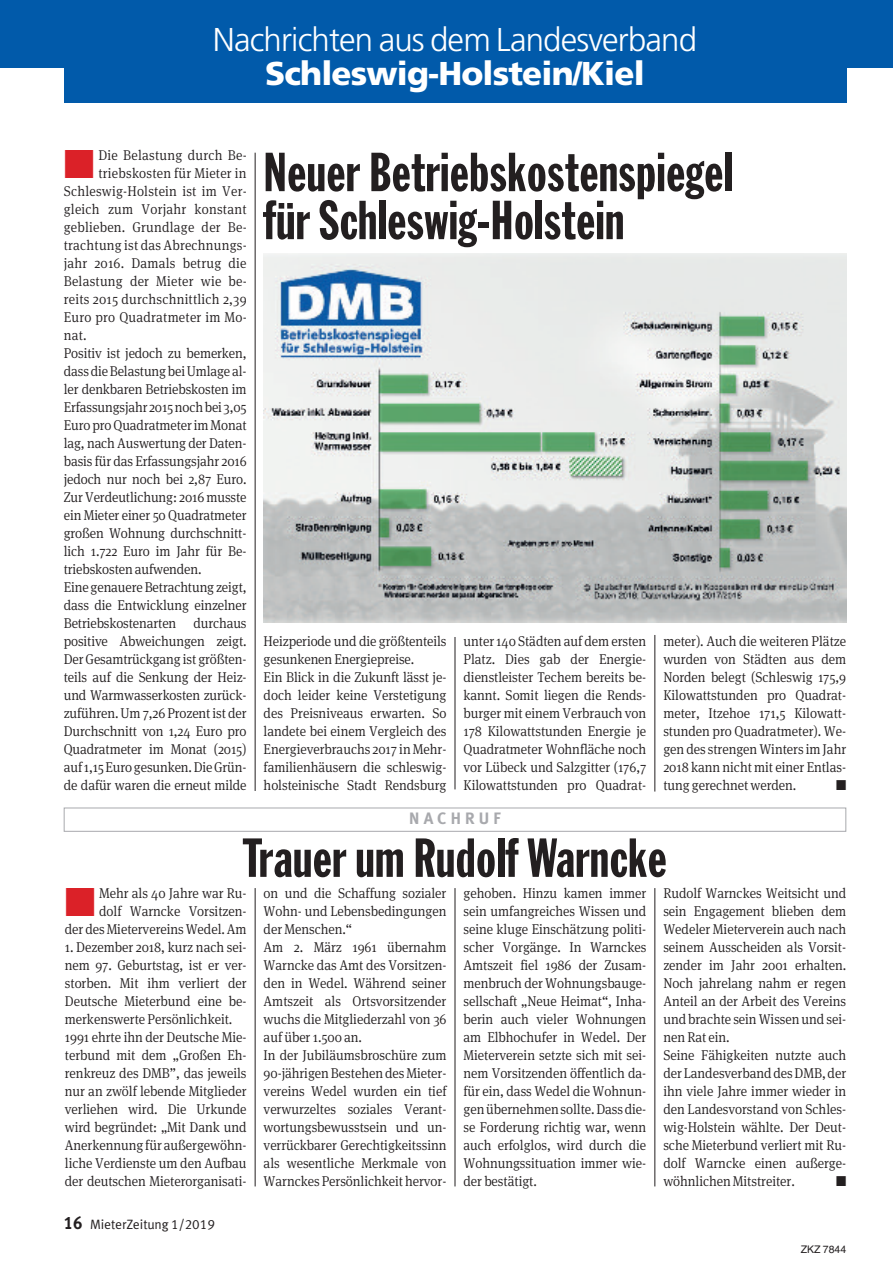
<style>
.page{position:relative;width:893px;height:1263px;background:#fff}
.page>*{position:absolute;margin:0;border:0;box-sizing:border-box;transform-origin:0 0}
.t1{font:54px/48px "Franklin Gothic Extra Cond";letter-spacing:.01em;color:#231f20}
.t2{font:300 33px "Frutiger";letter-spacing:-.025em;color:#fff}
.t3{font:900 33px "Frutiger";letter-spacing:-.025em;color:#fff}
.t4{font:700 16.5px "VZ Meta LF";letter-spacing:.25em;color:#a8a9ad}
.t5{font:300 14.25px/18px "Meta Serif OT";letter-spacing:-.005em;color:#231f20;scale:.94 1}
.t6{font:300 14.25px "Meta Serif OT";letter-spacing:.015em;color:#231f20;scale:.94 1}
.t7{font:14.25px "Zapf Dingbats";color:#231f20;scale:.94 1}
.t8{font:13.5px "VZ Meta LF";color:#231f20}
.t9{font:10.5px "Helvetica";color:#231f20}
.s1{color:#db2128}
.s2{font-weight:700;font-size:18px}
</style>
<div class="page">
<hr style="left:655px;top:635px;width:1px;height:156px;background:#231f20">
<hr style="left:455px;top:637px;width:1px;height:152px;background:#231f20">
<hr style="left:255px;top:153px;width:1px;height:638px;background:#231f20">
<hr style="left:255px;top:888px;width:1px;height:298px;background:#231f20">
<hr style="left:455px;top:888px;width:1px;height:298px;background:#231f20">
<hr style="left:655px;top:888px;width:1px;height:298px;background:#231f20">
<div style="left:64px;top:60px;width:782px;height:42px;background:#015aaa"></div>
<div style="left:0;top:0;width:893px;height:67px;background:#015aaa"></div>
<img style="left:264px;top:253px;width:582px;height:369px">
<div style="left:64px;top:808px;width:782px;height:24px;border:1px solid #a8a9ad"></div>
<h2 class="t2" style="left:213px;top:26px;width:486px">Nachrichten aus dem Landesverband</h2>
<h2 class="t3" style="left:265px;top:60px;width:381px">Schleswig-Holstein/Kiel</h2>
<p class="t6" style="left:64px;top:150px;width:196px"><span class="s1">■</span> Die Belastung durch Be-</p>
<p class="t6" style="left:98px;top:168px;width:159px">triebskosten für Mieter in</p>
<p class="t6" style="left:64px;top:186px;width:196px">Schleswig-Holstein ist im Ver-</p>
<p class="t6" style="left:64px;top:204px;width:196px">gleich zum Vorjahr konstant</p>
<p class="t6" style="left:64px;top:222px;width:196px">geblieben. Grundlage der Be-</p>
<p class="t6" style="left:64px;top:240px;width:196px">trachtung ist das Abrechnungs-</p>
<p class="t6" style="left:64px;top:258px;width:196px">jahr 2016. Damals betrug die</p>
<p class="t6" style="left:64px;top:276px;width:196px">Belastung der Mieter wie be-</p>
<p class="t6" style="left:64px;top:294px;width:196px">reits 2015 durchschnittlich 2,39</p>
<p class="t6" style="left:64px;top:312px;width:196px">Euro pro Quadratmeter im Mo-</p>
<p class="t5" style="left:64px;top:327px;width:26px">nat.</p>
<p class="t5" style="left:64px;top:345px;width:196px">Positiv ist jedoch zu bemerken,</p>
<p class="t5" style="left:64px;top:363px;width:196px">dassdieBelastungbeiUmlageal-</p>
<p class="t5" style="left:64px;top:381px;width:196px">ler denkbaren Betriebskosten im</p>
<p class="t5" style="left:64px;top:399px;width:196px">Erfassungsjahr 2015nochbei3,05</p>
<p class="t5" style="left:64px;top:417px;width:196px">Euro pro Quadratmeter im Monat</p>
<p class="t5" style="left:64px;top:435px;width:196px">lag, nach Auswertung der Daten-</p>
<p class="t5" style="left:64px;top:453px;width:196px">basis für das Erfassungsjahr 2016</p>
<p class="t5" style="left:64px;top:471px;width:196px">jedoch nur noch bei 2,87 Euro.</p>
<p class="t5" style="left:64px;top:489px;width:196px">Zur Verdeutlichung: 2016 musste</p>
<p class="t5" style="left:64px;top:507px;width:196px">ein Mieter einer 50 Quadratmeter</p>
<p class="t5" style="left:64px;top:525px;width:196px">großen Wohnung durchschnitt-</p>
<p class="t5" style="left:64px;top:543px;width:196px">lich 1.722 Euro im Jahr für Be-</p>
<p class="t5" style="left:64px;top:561px;width:148px">triebskosten aufwenden.</p>
<p class="t5" style="left:64px;top:579px;width:196px">Eine genauereBetrachtung zeigt,</p>
<p class="t5" style="left:64px;top:597px;width:196px">dass die Entwicklung einzelner</p>
<p class="t5" style="left:64px;top:615px;width:196px">Betriebskostenarten durchaus</p>
<p class="t5" style="left:64px;top:633px;width:196px">positive Abweichungen zeigt.</p>
<p class="t5" style="left:64px;top:651px;width:196px">Der Gesamtrückgang ist größten-</p>
<p class="t5" style="left:64px;top:669px;width:196px">teils auf die Senkung der Heiz-</p>
<p class="t5" style="left:64px;top:687px;width:196px">und Warmwasserkosten zurück-</p>
<p class="t5" style="left:64px;top:705px;width:196px">zuführen. Um 7,26 Prozent ist der</p>
<p class="t5" style="left:64px;top:723px;width:196px">Durchschnitt von 1,24 Euro pro</p>
<p class="t5" style="left:64px;top:741px;width:196px">Quadratmeter im Monat (2015)</p>
<p class="t5" style="left:64px;top:759px;width:196px">auf1,15Eurogesunken.DieGrün-</p>
<p class="t5" style="left:64px;top:777px;width:196px">de dafür waren die erneut milde</p>
<h1 class="t1" style="left:264px;top:152px;width:471px">Neuer Betriebskostenspiegel für Schleswig-Holstein</h1>
<p class="t5" style="left:264px;top:633px;width:196px">Heizperiode und die größtenteils gesunkenen Energiepreise.<br>Ein Blick in die Zukunft lässt je&shy;doch leider keine Verstetigung des Preisniveaus erwarten. So landete bei einem Vergleich des<br>Energieverbrauchs 2017 in Mehr&shy;familienhäusern die schleswig&shy;holsteinische Stadt Rendsburg</p>
<p class="t5" style="left:463px;top:633px;width:196px;text-align:justify">unter 140 Städten auf dem ersten Platz. Dies gab der Energie&shy;dienstleister Techem bereits be&shy;kannt. Somit liegen die Rends&shy;burger mit einem Verbrauch von 178 Kilowattstunden Energie je Quadratmeter Wohnfläche noch vor Lübeck und Salzgitter (176,7<br>Kilowattstunden pro Quadrat-</p>
<p class="t5" style="left:663px;top:633px;width:196px;text-align:justify">meter). Auch die weiteren Plätze wurden von Städten aus dem Norden belegt (Schleswig 175,9<br>Kilowattstunden pro Quadrat&shy;meter, Itzehoe 171,5 Kilowatt&shy;stunden pro Quadratmeter). We&shy;gen des strengen Winters im Jahr 2018 kann nicht mit einer Entlas&shy;tung gerechnet werden.</p>
<p class="t7" style="left:836px;top:777px;width:12px">■</p>
<p class="t4" style="left:409px;top:808px;width:93px">NACHRUF</p>
<h1 class="t1" style="left:243px;top:838px;width:425px">Trauer um Rudolf Warncke</h1>
<p class="t5" style="left:65px;top:885px;width:195px;text-align:right"><span class="s1">■</span> Mehr als 40 Jahre war Ru&shy;dolf Warncke Vorsitzen&shy;derdes MietervereinsWedel.Am</p>
<p class="t5" style="left:65px;top:939px;width:195px">1. Dezember 2018, kurz nach sei&shy;nem 97. Geburtstag, ist er ver&shy;storben. Mit ihm verliert der<br>Deutsche Mieterbund eine be&shy;merkenswerte Persönlichkeit.<br>1991 ehrte ihn der Deutsche Mie&shy;terbund mit dem „Großen Eh&shy;renkreuz des DMB”, das jeweils nur an zwölf lebende Mitglieder verliehen wird. Die Urkunde wird begründet: „Mit Dank und<br>Anerkennung für außergewöhn&shy;liche Verdienste um den Aufbau der deutschen Mieterorganisati-</p>
<p class="t8" style="left:64px;top:1216px;width:153px"><span class="s2">16</span> MieterZeitung 1/2019</p>
<p class="t5" style="left:264px;top:885px;width:196px">on und die Schaffung sozialer<br>Wohn- und Lebensbedingungen der Menschen.“<br>Am 2. März 1961 übernahm<br>Warncke das Amt des Vorsitzen&shy;den in Wedel. Während seiner<br>Amtszeit als Ortsvorsitzender wuchs die Mitgliederzahl von 36 auf über 1.500 an.<br>In der Jubiläumsbroschüre zum<br>90-jährigenBestehendes Mieter&shy;vereins Wedel wurden ein tief verwurzeltes soziales Verant&shy;wortungsbewusstsein und un&shy;verrückbarer Gerechtigkeitssinn als wesentliche Merkmale von<br>Warnckes Persönlichkeithervor-</p>
<p class="t5" style="left:463px;top:885px;width:196px;text-align:justify">gehoben. Hinzu kamen immer sein umfangreiches Wissen und seine kluge Einschätzung politi&shy;scher Vorgänge. In Warnckes Amtszeit fiel 1986 der Zusam&shy;menbruch der Wohnungsbauge&shy;sellschaft „Neue Heimat“, Inha&shy;berin auch vieler Wohnungen am Elbhochufer in Wedel. Der Mieterverein setzte sich mit sei&shy;nem Vorsitzenden öffentlich da&shy;für ein, dass Wedel die Wohnun&shy;genübernehmensollte.Dassdie&shy;se Forderung richtig war, wenn auch erfolglos, wird durch die Wohnungssituation immer wie&shy;der bestätigt.</p>
<p class="t5" style="left:663px;top:885px;width:196px">Rudolf Warnckes Weitsicht und sein Engagement blieben dem<br>Wedeler Mieterverein auch nach seinem Ausscheiden als Vorsit&shy;zender im Jahr 2001 erhalten.<br>Noch jahrelang nahm er regen<br>Anteil an der Arbeit des Vereins und brachte seinWissen und sei&shy;nen Rat ein.<br>Seine Fähigkeiten nutzte auch derLandesverbanddesDMB,der ihn viele Jahre immer wieder in den Landesvorstand von Schles&shy;wig-Holstein wählte. Der Deut&shy;sche Mieterbund verliert mit Ru&shy;dolf Warncke einen außerge&shy;wöhnlichen Mitstreiter.</p>
<p class="t7" style="left:836px;top:1173px;width:12px">■</p>
<p class="t9" style="left:801px;top:1243px;width:47px">ZKZ 7844</p>
</div>
